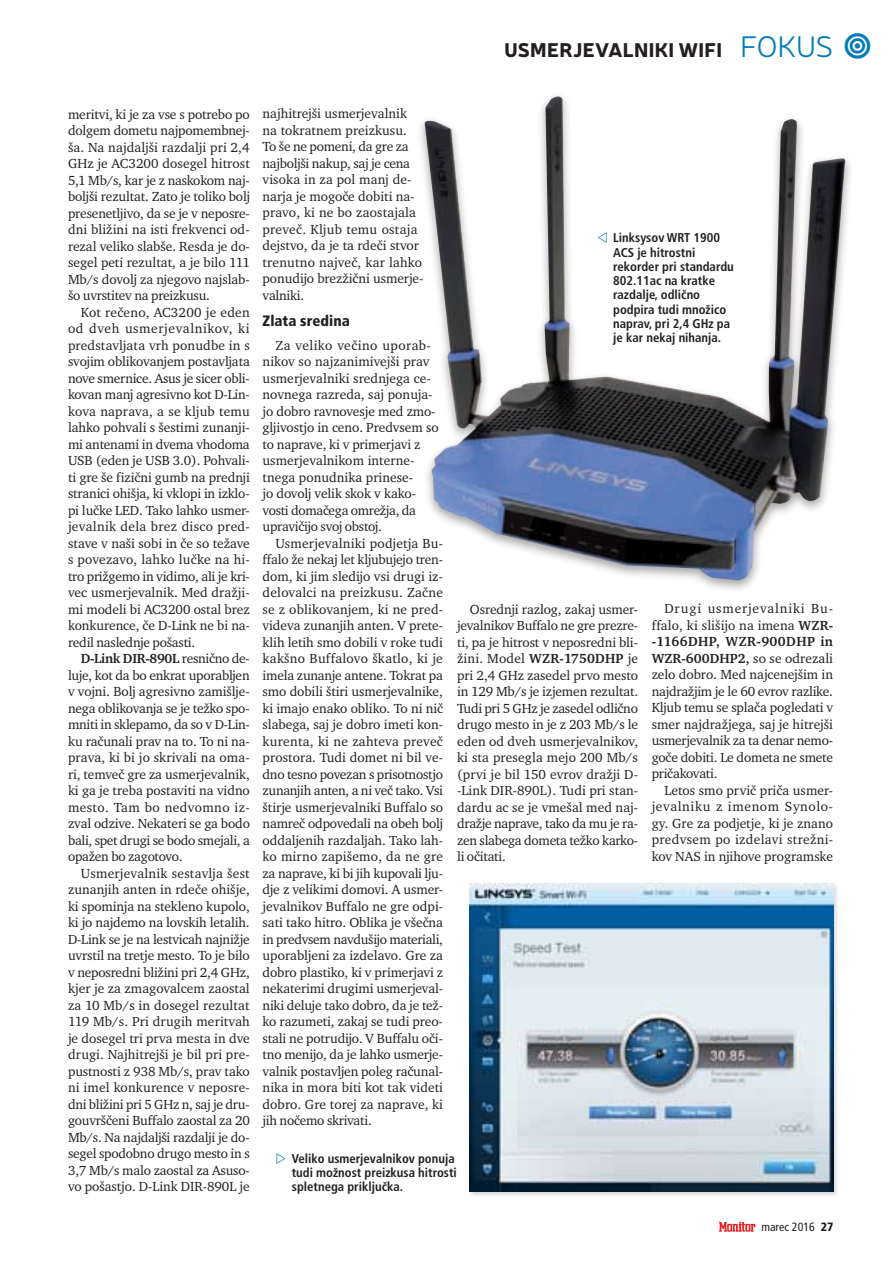
<style>
.page{position:relative;width:893px;height:1263px;background:#fff}
.page>*{position:absolute;margin:0;border:0;box-sizing:border-box;transform-origin:0 0}
.t1{font:900 19.5px "Neris";letter-spacing:.01em;color:#231f20}
.Mednaslov{font:900 condensed 15px "Frutiger LT Std";color:#231f20}
.Body_TEXT{font:13.5px/16.5px "Charter Itc TEE";letter-spacing:-.005em;color:#231f20;text-align:justify}
.Slika_Podpis{font:700 condensed 12.75px/14.2px "Frutiger LT Std";color:#231f20}
.t2{font:condensed 12px "Frutiger LT Std";color:#231f20}
.s1{font-weight:300;font-size:30px;color:#007cb6}
.s2{font-family:"roam monitor";font-weight:400;font-size:25.8px;color:#007cb6}
.s3{font-weight:700}
.s4{color:#007cb6}
.s5{font-weight:900}
</style>
<div class="page">
<svg style="left:719px;top:1222px;width:36px;height:10px"></svg>
<div style="left:468px;top:881px;width:372px;height:317px;background:#231f20;opacity:.2"></div>
<img style="left:470px;top:884px;width:363px;height:307px">
<img style="left:425px;top:96px;width:420px;height:484px">
<h1 class="t1" style="left:505px;top:36px;width:368px">USMERJEVALNIKI WIFI <span class="s1">FOKUS</span> <span class="s2">X</span></h1>
<p class="Body_TEXT" style="left:68px;top:106px;width:183px">meritvi, ki je za vse s potrebo po dolgem dometu najpomembnej&shy;ša. Na najdaljši razdalji pri 2,4<br>GHz je AC3200 dosegel hitrost 5,1 Mb/s, kar je z naskokom naj&shy;boljši rezultat. Zato je toliko bolj presenetljivo, da se je v neposre&shy;dni bližini na isti frekvenci od&shy;rezal veliko slabše. Resda je do&shy;segel peti rezultat, a je bilo 111<br>Mb/s dovolj za njegovo najslab&shy;šo uvrstitev na preizkusu.</p>
<p class="Body_TEXT" style="left:68px;top:304px;width:183px;text-indent:13px">Kot rečeno, AC3200 je eden od dveh usmerjevalnikov, ki predstavljata vrh ponudbe in s svojim oblikovanjem postavljata nove smernice. Asus je sicer obli&shy;kovan manj agresivno kot D-Lin&shy;kova naprava, a se kljub temu lahko pohvali s šestimi zunanji&shy;mi antenami in dvema vhodoma USB (eden je USB 3.0). Pohvali&shy;ti gre še fizični gumb na prednji stranici ohišja, ki vklopi in izklo&shy;pi lučke LED. Tako lahko usmer&shy;jevalnik dela brez disco pred&shy;stave v naši sobi in če so težave s povezavo, lahko lučke na hi&shy;tro prižgemo in vidimo, ali je kri&shy;vec usmerjevalnik. Med dražji&shy;mi modeli bi AC3200 ostal brez konkurence, če D-Link ne bi na&shy;redil naslednje pošasti.</p>
<p class="Body_TEXT" style="left:68px;top:650px;width:183px;text-indent:13px"><span class="s3">D-Link DIR-890L</span> resnično de&shy;luje, kot da bo enkrat uporabljen v vojni. Bolj agresivno zamišlje&shy;nega oblikovanja se je težko spo&shy;mniti in sklepamo, da so v D-Lin&shy;ku računali prav na to. To ni na&shy;prava, ki bi jo skrivali na oma&shy;ri, temveč gre za usmerjevalnik, ki ga je treba postaviti na vidno mesto. Tam bo nedvomno iz&shy;zval odzive. Nekateri se ga bodo bali, spet drugi se bodo smejali, a opažen bo zagotovo.</p>
<p class="Body_TEXT" style="left:68px;top:865px;width:183px;text-indent:13px">Usmerjevalnik sestavlja šest zunanjih anten in rdeče ohišje, ki spominja na stekleno kupolo, ki jo najdemo na lovskih letalih.<br>D-Link se je na lestvicah najnižje uvrstil na tretje mesto. To je bilo v neposredni bližini pri 2,4 GHz, kjer je za zmagovalcem zaostal za 10 Mb/s in dosegel rezultat 119 Mb/s. Pri drugih meritvah je dosegel tri prva mesta in dve drugi. Najhitrejši je bil pri pre&shy;pustnosti z 938 Mb/s, prav tako ni imel konkurence v neposre&shy;dni bližini pri 5 GHz n, saj je dru&shy;gouvrščeni Buffalo zaostal za 20<br>Mb/s. Na najdaljši razdalji je do&shy;segel spodobno drugo mesto in s 3,7 Mb/s malo zaostal za Asuso&shy;vo pošastjo. D-Link DIR-890L je</p>
<p class="Body_TEXT" style="left:263px;top:106px;width:162px;text-align:left">najhitrejši usmerjevalnik na tokratnem preizkusu.<br>To še ne pomeni, da gre za najboljši nakup, saj je cena visoka in za pol manj de&shy;narja je mogoče dobiti na&shy;pravo, ki ne bo zaostajala preveč. Kljub temu ostaja dejstvo, da je ta rdeči stvor trenutno največ, kar lahko ponudijo brezžični usmerje&shy;valniki.</p>
<p class="Mednaslov" style="left:263px;top:312px;width:89px">Zlata sredina</p>
<p class="Body_TEXT" style="left:263px;top:337px;width:178px;text-align:left;text-indent:13px">Za veliko večino uporab&shy;nikov so najzanimivejši prav usmerjevalniki srednjega ce&shy;novnega razreda, saj ponuja&shy;jo dobro ravnovesje med zmo&shy;gljivostjo in ceno. Predvsem so to naprave, ki v primerjavi z usmerjevalnikom interne&shy;tnega ponudnika prinese-<br>jo dovolj velik skok v kako&shy;vosti domačega omrežja, da upravičijo svoj obstoj.</p>
<p class="Body_TEXT" style="left:263px;top:535px;width:182px;text-indent:13px">Usmerjevalniki podjetja Bu&shy;ffalo že nekaj let kljubujejo tren&shy;dom, ki jim sledijo vsi drugi iz&shy;delovalci na preizkusu. Začne se z oblikovanjem, ki ne pred&shy;videva zunanjih anten. V prete&shy;klih letih smo dobili v roke tudi kakšno Buffalovo škatlo, ki je imela zunanje antene. Tokrat pa smo dobili štiri usmerjevalnike, ki imajo enako obliko. To ni nič slabega, saj je dobro imeti kon&shy;kurenta, ki ne zahteva preveč prostora. Tudi domet ni bil ve&shy;dno tesno povezan s prisotnostjo zunanjih anten, a ni več tako. Vsi štirje usmerjevalniki Buffalo so namreč odpovedali na obeh bolj oddaljenih razdaljah. Tako lah&shy;ko mirno zapišemo, da ne gre za naprave, ki bi jih kupovali lju&shy;dje z velikimi domovi. A usmer&shy;jevalnikov Buffalo ne gre odpi&shy;sati tako hitro. Oblika je všečna in predvsem navdušijo materiali, uporabljeni za izdelavo. Gre za dobro plastiko, ki v primerjavi z nekaterimi drugimi usmerjeval&shy;niki deluje tako dobro, da je tež&shy;ko razumeti, zakaj se tudi preo&shy;stali ne potrudijo. V Buffalu oči&shy;tno menijo, da je lahko usmerje&shy;valnik postavljen poleg računal&shy;nika in mora biti kot tak videti dobro. Gre torej za naprave, ki jih nočemo skrivati.</p>
<p class="Slika_Podpis" style="left:613px;top:231px;width:122px;text-indent:-16px"><span class="s4">❖</span> Linksysov WRT 1900<br>ACS je hitrostni rekorder pri standardu<br>802.11ac na kratke razdalje, odlično podpira tudi množico naprav, pri 2,4 GHz pa je kar nekaj nihanja.</p>
<p class="Body_TEXT" style="left:457px;top:601px;width:183px;text-indent:13px">Osrednji razlog, zakaj usmer&shy;jevalnikov Buffalo ne gre prezre&shy;ti, pa je hitrost v neposredni bli&shy;žini. Model <span class="s3">WZR-1750DHP</span> je pri 2,4 GHz zasedel prvo mesto in 129 Mb/s je izjemen rezultat.<br>Tudi pri 5 GHz je zasedel odlično drugo mesto in je z 203 Mb/s le eden od dveh usmerjevalnikov, ki sta presegla mejo 200 Mb/s (prvi je bil 150 evrov dražji D--Link DIR-890L). Tudi pri stan&shy;dardu ac se je vmešal med naj&shy;dražje naprave, tako da mu je ra&shy;zen slabega dometa težko karko&shy;li očitati.</p>
<p class="Body_TEXT" style="left:652px;top:601px;width:183px;text-indent:13px">Drugi usmerjevalniki Bu&shy;ffalo, ki slišijo na imena <span class="s3">WZR--1166DHP, WZR-900DHP in WZR-600DHP2,</span> so se odrezali zelo dobro. Med najcenejšim in najdražjim je le 60 evrov razlike.<br>Kljub temu se splača pogledati v smer najdražjega, saj je hitrejši usmerjevalnik za ta denar nemo&shy;goče dobiti. Le dometa ne smete pričakovati.</p>
<p class="Body_TEXT" style="left:652px;top:782px;width:183px;text-indent:13px">Letos smo prvič priča usmer&shy;jevalniku z imenom Synolo&shy;gy. Gre za podjetje, ki je znano predvsem po izdelavi strežni&shy;kov NAS in njihove programske</p>
<p class="Slika_Podpis" style="left:292px;top:1151px;width:167px">Veliko usmerjevalnikov ponuja tudi možnost preizkusa hitrosti spletnega priključka.</p>
<p class="t2" style="left:761px;top:1220px;width:74px">marec 2016 <span class="s5">27</span></p>
</div>
